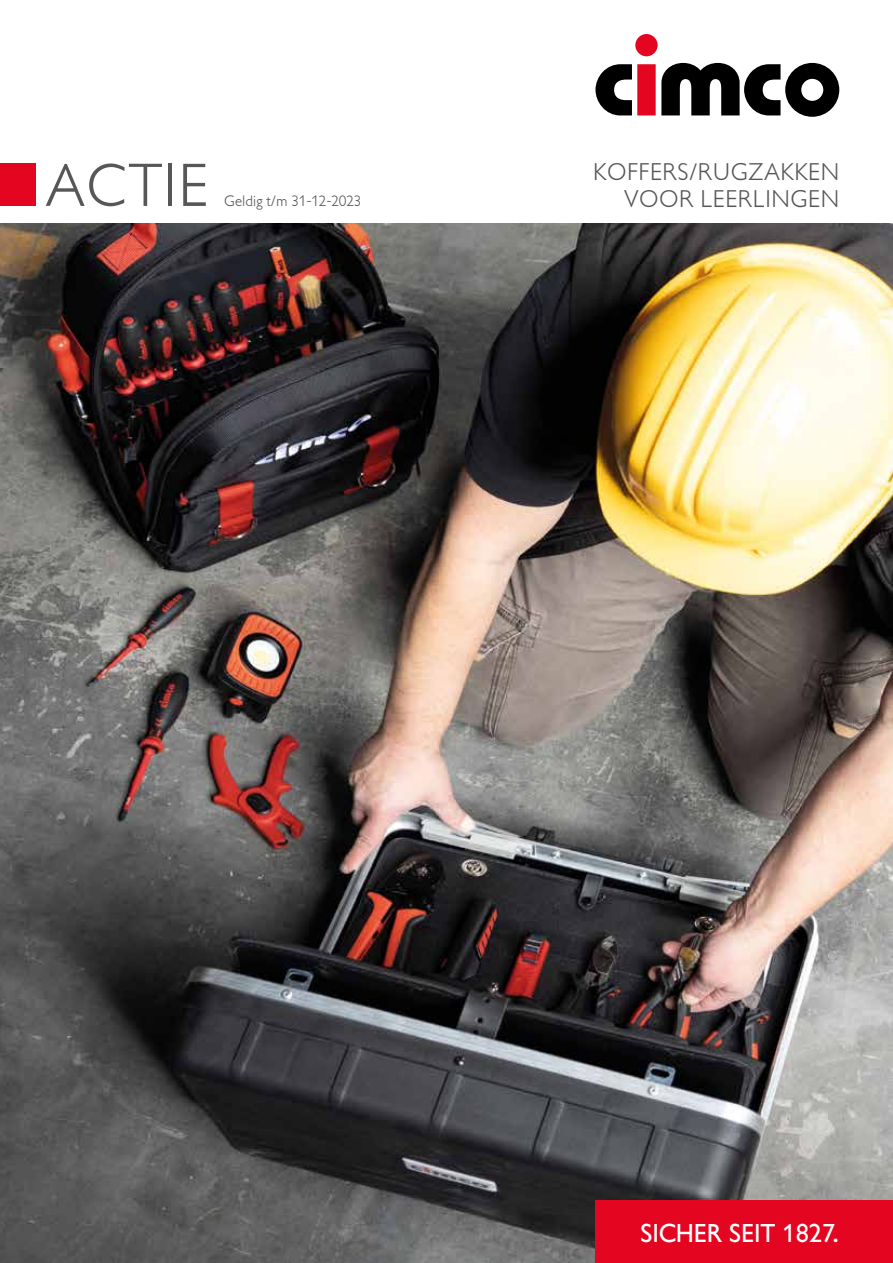
<style>
.page{position:relative;width:893px;height:1263px;background:#fff}
.page>*{position:absolute;margin:0;border:0;box-sizing:border-box;transform-origin:0 0}
.t1{font:300 60px "Gill Sans BQ";letter-spacing:.02em;color:#575756}
.t2{font:25.5px "Gill Sans BQ";color:#fff}
.t3{font:300 24px "Gill Sans BQ";letter-spacing:.02em;color:#575756}
.t4{font:300 15px "Gill Sans BQ";color:#575756}
</style>
<div class="page">
<img style="left:0;top:223px;width:893px;height:1040px">
<div style="left:595px;top:1200px;width:298px;height:63px;background:#e40521"></div>
<svg style="left:595px;top:34px;width:244px;height:83px"></svg>
<div style="left:0;top:164px;width:36px;height:42px;background:#e40521"></div>
<h1 class="t1" style="left:46px;top:152px;width:164px">ACTIE</h1>
<p class="t3" style="left:593px;top:158px;width:248px">KOFFERS/RUGZAKKEN</p>
<p class="t4" style="left:224px;top:192px;width:139px">Geldig t/m 31-12-2023</p>
<p class="t3" style="left:624px;top:185px;width:217px">VOOR LEERLINGEN</p>
<p class="t2" style="left:640px;top:1218px;width:200px">SICHER SEIT 1827.</p>
</div>
